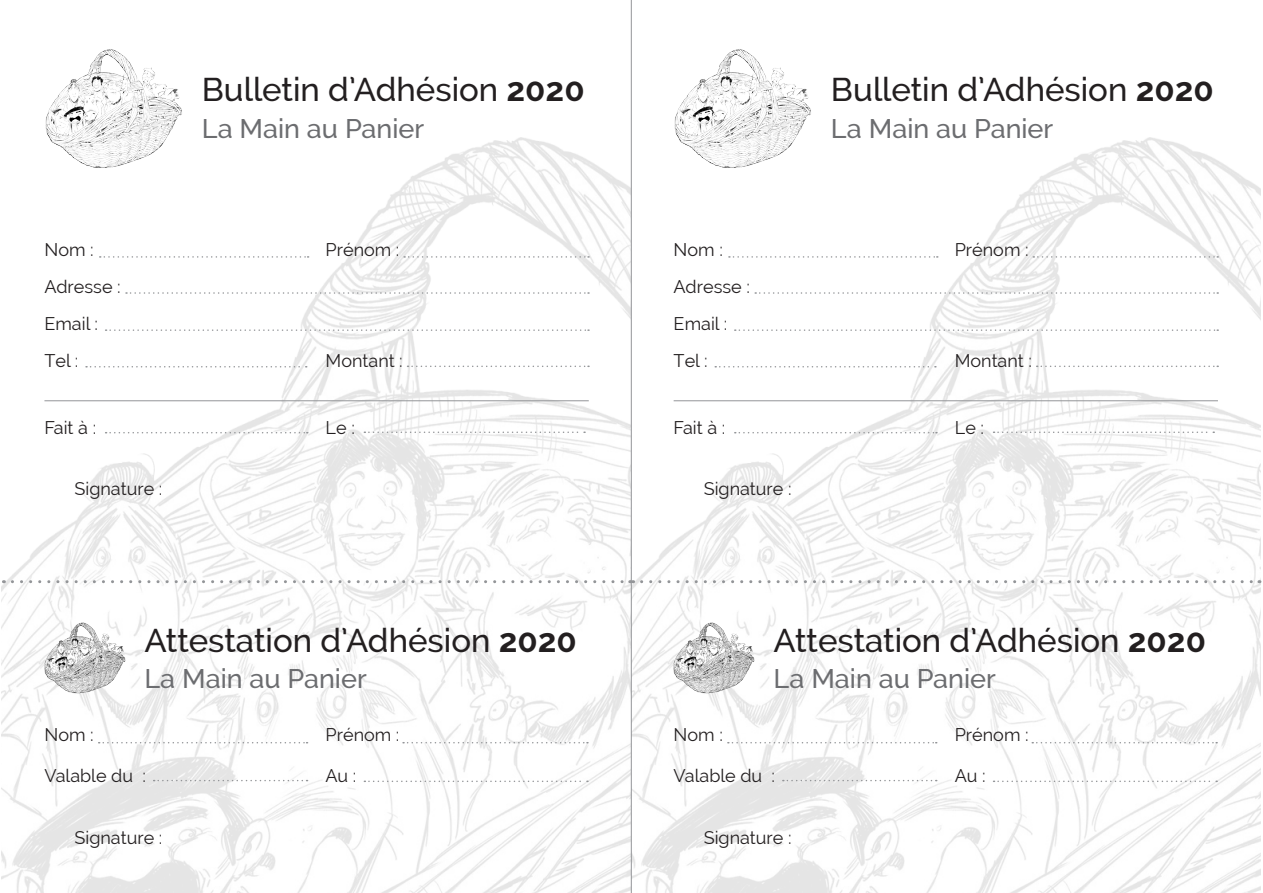
<style>
.page{position:relative;width:1263px;height:893px;background:#fff}
.page>*{position:absolute;margin:0;border:0;box-sizing:border-box;transform-origin:0 0}
.t1{font:500 33px "Raleway";color:#231f20}
.t2{font:500 27px "Raleway";color:#6c6d70}
.t3{font:18px "Raleway";color:#231f20}
.s1{font-weight:700}
</style>
<div class="page">
<img style="left:2px;top:137px;width:1258px;height:756px">
<img style="left:37px;top:49px;width:150px;height:127px">
<img style="left:666px;top:49px;width:150px;height:127px">
<svg style="left:100px;top:256px;width:209px;height:2px"></svg>
<svg style="left:729px;top:256px;width:209px;height:2px"></svg>
<svg style="left:99px;top:742px;width:209px;height:1px"></svg>
<svg style="left:728px;top:742px;width:209px;height:1px"></svg>
<svg style="left:154px;top:780px;width:154px;height:1px"></svg>
<svg style="left:783px;top:780px;width:154px;height:1px"></svg>
<svg style="left:364px;top:781px;width:224px;height:1px"></svg>
<svg style="left:993px;top:781px;width:224px;height:1px"></svg>
<svg style="left:106px;top:432px;width:202px;height:1px"></svg>
<svg style="left:735px;top:432px;width:202px;height:1px"></svg>
<svg style="left:364px;top:431px;width:221px;height:2px"></svg>
<svg style="left:993px;top:431px;width:221px;height:2px"></svg>
<svg style="left:86px;top:366px;width:221px;height:1px"></svg>
<svg style="left:715px;top:366px;width:221px;height:1px"></svg>
<svg style="left:126px;top:292px;width:463px;height:2px"></svg>
<svg style="left:755px;top:292px;width:463px;height:2px"></svg>
<svg style="left:106px;top:329px;width:483px;height:2px"></svg>
<svg style="left:735px;top:329px;width:483px;height:2px"></svg>
<svg style="left:404px;top:256px;width:185px;height:2px"></svg>
<svg style="left:1033px;top:256px;width:185px;height:2px"></svg>
<svg style="left:403px;top:742px;width:185px;height:1px"></svg>
<svg style="left:1032px;top:742px;width:185px;height:1px"></svg>
<svg style="left:407px;top:366px;width:182px;height:1px"></svg>
<svg style="left:1037px;top:366px;width:181px;height:1px"></svg>
<hr style="left:44px;top:400px;width:545px;height:1px;background:#939598">
<hr style="left:674px;top:400px;width:544px;height:1px;background:#939598">
<svg style="left:12px;top:580px;width:622px;height:3px"></svg>
<svg style="left:641px;top:580px;width:619px;height:3px"></svg>
<img style="left:39px;top:618px;width:89px;height:79px">
<img style="left:668px;top:618px;width:89px;height:79px">
<hr style="left:631px;top:0;width:1px;height:893px;background:#939598">
<p class="t1" style="left:202px;top:70px;width:384px">Bulletin d’Adhésion <span class="s1">2020</span></p>
<p class="t1" style="left:831px;top:70px;width:384px">Bulletin d’Adhésion <span class="s1">2020</span></p>
<p class="t2" style="left:202px;top:113px;width:224px">La Main au Panier</p>
<p class="t2" style="left:831px;top:113px;width:224px">La Main au Panier</p>
<p class="t3" style="left:326px;top:240px;width:75px">Prénom :</p>
<p class="t3" style="left:955px;top:240px;width:75px">Prénom :</p>
<p class="t3" style="left:44px;top:240px;width:51px">Nom :</p>
<p class="t3" style="left:674px;top:240px;width:51px">Nom :</p>
<p class="t3" style="left:44px;top:277px;width:78px">Adresse :</p>
<p class="t3" style="left:674px;top:277px;width:78px">Adresse :</p>
<p class="t3" style="left:44px;top:313px;width:55px">Email :</p>
<p class="t3" style="left:674px;top:313px;width:55px">Email :</p>
<p class="t3" style="left:44px;top:350px;width:36px">Tel :</p>
<p class="t3" style="left:674px;top:350px;width:36px">Tel :</p>
<p class="t3" style="left:326px;top:350px;width:79px">Montant :</p>
<p class="t3" style="left:955px;top:350px;width:79px">Montant :</p>
<p class="t3" style="left:44px;top:417px;width:53px">Fait à :</p>
<p class="t3" style="left:674px;top:417px;width:53px">Fait à :</p>
<p class="t3" style="left:326px;top:417px;width:31px">Le :</p>
<p class="t3" style="left:955px;top:417px;width:31px">Le :</p>
<p class="t3" style="left:75px;top:478px;width:89px">Signature :</p>
<p class="t3" style="left:704px;top:478px;width:89px">Signature :</p>
<p class="t1" style="left:144px;top:621px;width:434px">Attestation d’Adhésion <span class="s1">2020</span></p>
<p class="t1" style="left:773px;top:621px;width:434px">Attestation d’Adhésion <span class="s1">2020</span></p>
<p class="t2" style="left:144px;top:663px;width:224px">La Main au Panier</p>
<p class="t2" style="left:773px;top:663px;width:224px">La Main au Panier</p>
<p class="t3" style="left:326px;top:724px;width:75px">Prénom :</p>
<p class="t3" style="left:955px;top:724px;width:75px">Prénom :</p>
<p class="t3" style="left:326px;top:765px;width:32px">Au :</p>
<p class="t3" style="left:955px;top:765px;width:32px">Au :</p>
<p class="t3" style="left:44px;top:724px;width:51px">Nom :</p>
<p class="t3" style="left:674px;top:724px;width:51px">Nom :</p>
<p class="t3" style="left:44px;top:765px;width:103px">Valable du :</p>
<p class="t3" style="left:674px;top:765px;width:103px">Valable du :</p>
<p class="t3" style="left:75px;top:828px;width:89px">Signature :</p>
<p class="t3" style="left:704px;top:828px;width:89px">Signature :</p>
</div>
